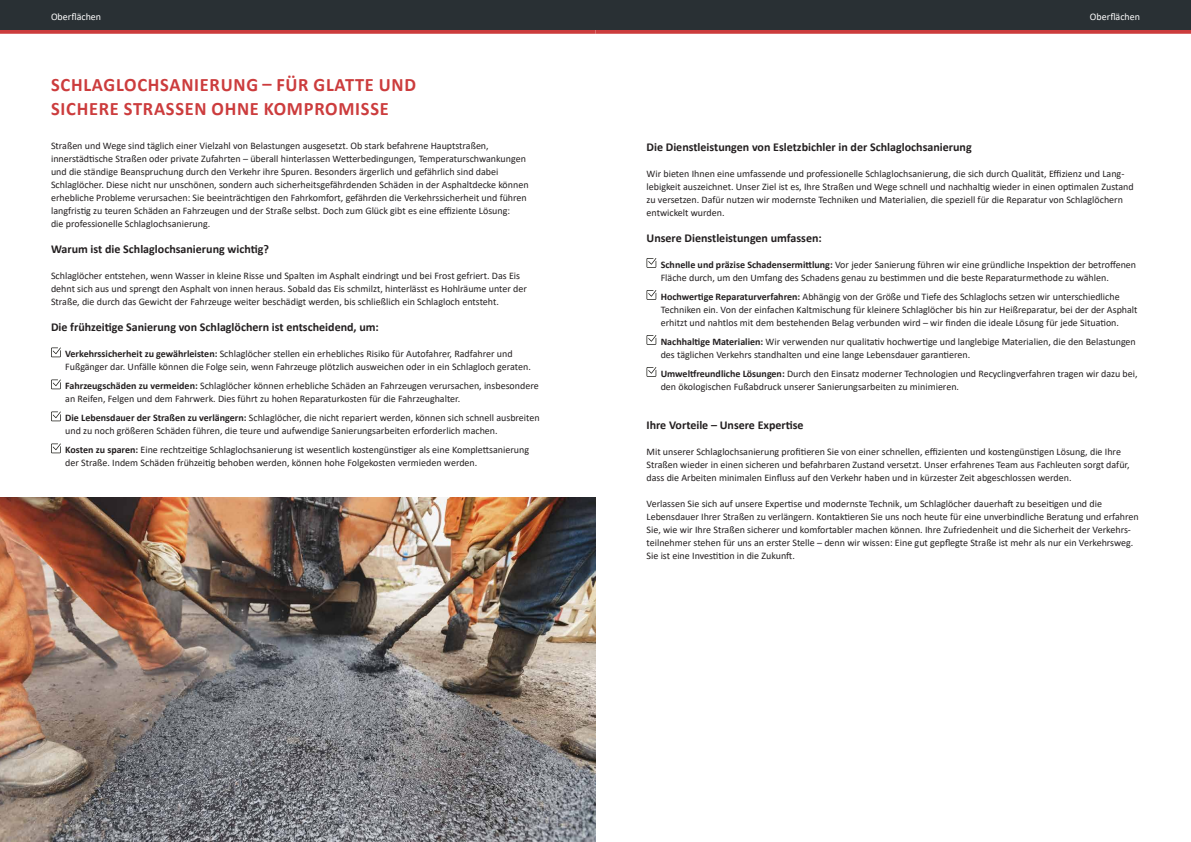
<style>
.page{position:relative;width:1191px;height:842px;background:#fff}
.page>*{position:absolute;margin:0;border:0;box-sizing:border-box;transform-origin:0 0}
.t1{font:700 19px/24px "Calibri";letter-spacing:.04em;color:#cc3c3d}
.t2{font:700 12px "Calibri";color:#231f20}
.t3{font:10px/13px "Calibri";color:#231f20}
.t4{font:10px "Calibri";color:#fff}
.s1{font-weight:700}
</style>
<div class="page">
<svg style="left:0;top:30px;width:595px;height:4px;background:#ce4748"></svg>
<div style="left:0;top:0;width:598px;height:30px;background:#293034"></div>
<svg style="left:51px;top:347px;width:10px;height:10px"></svg>
<svg style="left:51px;top:379px;width:10px;height:10px"></svg>
<svg style="left:51px;top:411px;width:10px;height:10px"></svg>
<svg style="left:51px;top:443px;width:10px;height:10px"></svg>
<svg style="left:646px;top:258px;width:10px;height:10px"></svg>
<svg style="left:646px;top:290px;width:10px;height:10px"></svg>
<svg style="left:646px;top:335px;width:10px;height:10px"></svg>
<svg style="left:646px;top:367px;width:10px;height:10px"></svg>
<svg style="left:595px;top:30px;width:596px;height:4px;background:#ce4748"></svg>
<div style="left:595px;top:0;width:596px;height:30px;background:#293034"></div>
<img style="left:0;top:497px;width:595px;height:345px">
<p class="t4" style="left:51px;top:9px;width:52px">Oberflächen</p>
<p class="t4" style="left:1090px;top:9px;width:52px">Oberflächen</p>
<h1 class="t1" style="left:51px;top:72px;width:366px">SCHLAGLOCHSANIERUNG – FÜR GLATTE UND<br>SICHERE STRASSEN OHNE KOMPROMISSE</h1>
<p class="t3" style="left:51px;top:139px;width:479px">Straßen und Wege sind täglich einer Vielzahl von Belastungen ausgesetzt. Ob stark befahrene Hauptstraßen, innerstädtische Straßen oder private Zufahrten – überall hinterlassen Wetterbedingungen, Temperaturschwankungen und die ständige Beanspruchung durch den Verkehr ihre Spuren. Besonders ärgerlich und gefährlich sind dabei Schlaglöcher. Diese nicht nur unschönen, sondern auch sicherheitsgefährdenden Schäden in der Asphaltdecke können erhebliche Probleme verursachen: Sie beeinträchtigen den Fahrkomfort, gefährden die Verkehrssicherheit und führen langfristig zu teuren Schäden an Fahrzeugen und der Straße selbst. Doch zum Glück gibt es eine effiziente Lösung:<br>die professionelle Schlaglochsanierung.</p>
<p class="t2" style="left:51px;top:241px;width:219px">Warum ist die Schlaglochsanierung wichtig?</p>
<p class="t3" style="left:51px;top:269px;width:477px">Schlaglöcher entstehen, wenn Wasser in kleine Risse und Spalten im Asphalt eindringt und bei Frost gefriert. Das Eis dehnt sich aus und sprengt den Asphalt von innen heraus. Sobald das Eis schmilzt, hinterlässt es Hohlräume unter der<br>Straße, die durch das Gewicht der Fahrzeuge weiter beschädigt werden, bis schließlich ein Schlagloch entsteht.</p>
<p class="t2" style="left:51px;top:319px;width:329px">Die frühzeitige Sanierung von Schlaglöchern ist entscheidend, um:</p>
<p class="t3" style="left:65px;top:347px;width:467px"><span class="s1">Verkehrssicherheit zu gewährleisten:</span> Schlaglöcher stellen ein erhebliches Risiko für Autofahrer, Radfahrer und<br>Fußgänger dar. Unfälle können die Folge sein, wenn Fahrzeuge plötzlich ausweichen oder in ein Schlagloch geraten.</p>
<p class="t3" style="left:65px;top:379px;width:475px"><span class="s1">Fahrzeugschäden zu vermeiden:</span> Schlaglöcher können erhebliche Schäden an Fahrzeugen verursachen, insbesondere an Reifen, Felgen und dem Fahrwerk. Dies führt zu hohen Reparaturkosten für die Fahrzeughalter.</p>
<p class="t3" style="left:65px;top:411px;width:476px"><span class="s1">Die Lebensdauer der Straßen zu verlängern:</span> Schlaglöcher, die nicht repariert werden, können sich schnell ausbreiten und zu noch größeren Schäden führen, die teure und aufwendige Sanierungsarbeiten erforderlich machen.</p>
<p class="t3" style="left:65px;top:443px;width:465px"><span class="s1">Kosten zu sparen:</span> Eine rechtzeitige Schlaglochsanierung ist wesentlich kostengünstiger als eine Komplettsanierung der Straße. Indem Schäden frühzeitig behoben werden, können hohe Folgekosten vermieden werden.</p>
<p class="t2" style="left:646px;top:138px;width:327px">Die Dienstleistungen von Esletzbichler in der Schlaglochsanierung</p>
<p class="t3" style="left:646px;top:167px;width:488px">Wir bieten Ihnen eine umfassende und professionelle Schlaglochsanierung, die sich durch Qualität, Effizienz und Lang&shy;lebigkeit auszeichnet. Unser Ziel ist es, Ihre Straßen und Wege schnell und nachhaltig wieder in einen optimalen Zustand zu versetzen. Dafür nutzen wir modernste Techniken und Materialien, die speziell für die Reparatur von Schlaglöchern entwickelt wurden.</p>
<p class="t2" style="left:646px;top:229px;width:177px">Unsere Dienstleistungen umfassen:</p>
<p class="t3" style="left:660px;top:258px;width:477px"><span class="s1">Schnelle und präzise Schadensermittlung:</span> Vor jeder Sanierung führen wir eine gründliche Inspektion der betroffenen<br>Fläche durch, um den Umfang des Schadens genau zu bestimmen und die beste Reparaturmethode zu wählen.</p>
<p class="t3" style="left:660px;top:290px;width:478px"><span class="s1">Hochwertige Reparaturverfahren:</span> Abhängig von der Größe und Tiefe des Schlaglochs setzen wir unterschiedliche<br>Techniken ein. Von der einfachen Kaltmischung für kleinere Schlaglöcher bis hin zur Heißreparatur, bei der der Asphalt erhitzt und nahtlos mit dem bestehenden Belag verbunden wird – wir finden die ideale Lösung für jede Situation.</p>
<p class="t3" style="left:660px;top:335px;width:476px"><span class="s1">Nachhaltige Materialien:</span> Wir verwenden nur qualitativ hochwertige und langlebige Materialien, die den Belastungen des täglichen Verkehrs standhalten und eine lange Lebensdauer garantieren.</p>
<p class="t3" style="left:660px;top:367px;width:478px"><span class="s1">Umweltfreundliche Lösungen:</span> Durch den Einsatz moderner Technologien und Recyclingverfahren tragen wir dazu bei, den ökologischen Fußabdruck unserer Sanierungsarbeiten zu minimieren.</p>
<p class="t2" style="left:646px;top:416px;width:159px">Ihre Vorteile – Unsere Expertise</p>
<p class="t3" style="left:646px;top:445px;width:485px">Mit unserer Schlaglochsanierung profitieren Sie von einer schnellen, effizienten und kostengünstigen Lösung, die Ihre<br>Straßen wieder in einen sicheren und befahrbaren Zustand versetzt. Unser erfahrenes Team aus Fachleuten sorgt dafür, dass die Arbeiten minimalen Einfluss auf den Verkehr haben und in kürzester Zeit abgeschlossen werden.</p>
<p class="t3" style="left:646px;top:497px;width:493px">Verlassen Sie sich auf unsere Expertise und modernste Technik, um Schlaglöcher dauerhaft zu beseitigen und die Lebensdauer Ihrer Straßen zu verlängern. Kontaktieren Sie uns noch heute für eine unverbindliche Beratung und erfahren Sie, wie wir Ihre Straßen sicherer und komfortabler machen können. Ihre Zufriedenheit und die Sicherheit der Verkehrs&shy;teilnehmer stehen für uns an erster Stelle – denn wir wissen: Eine gut gepflegte Straße ist mehr als nur ein Verkehrsweg.<br>Sie ist eine Investition in die Zukunft.</p>
</div>
